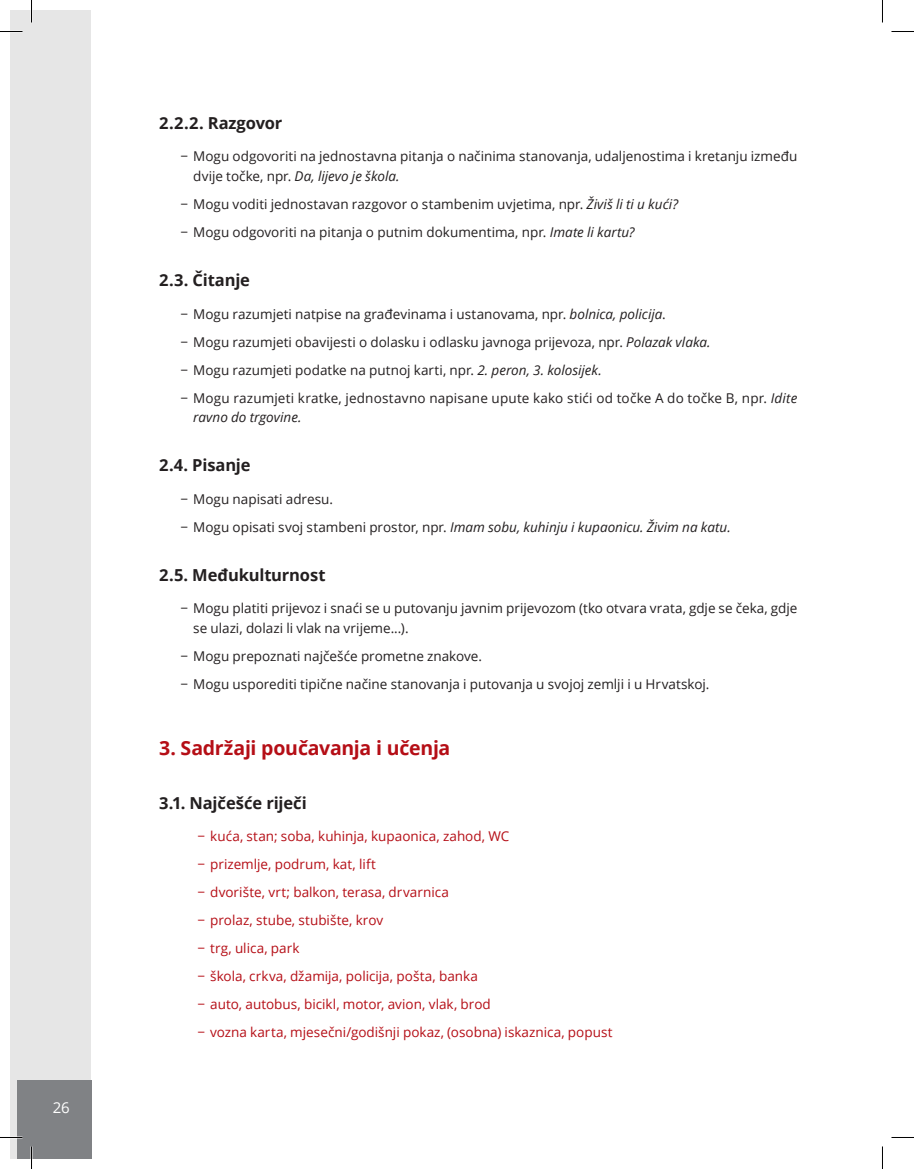
<style>
.page{position:relative;width:914px;height:1169px;background:#fff}
.page>*{position:absolute;margin:0;border:0;box-sizing:border-box;transform-origin:0 0}
.t1{font:700 19.5px "Open Sans";letter-spacing:-.015em;color:#b50e16}
.t2{font:700 16.5px "Open Sans";letter-spacing:-.01em;color:#231f20}
.t3{font:15px "Open Sans";color:#fff}
.t4{font:13.5px/28px "Open Sans";color:#231f20}
.t5{font:13.5px/28px "Open Sans";color:#b50e16}
.t6{font:italic 13.5px "Open Sans";color:#231f20}
.s1{font-style:italic}
</style>
<div class="page">
<div style="left:10px;top:10px;width:81px;height:1148px;background:#e6e6e6"></div>
<div style="left:17px;top:1080px;width:74px;height:78px;background:#808285"></div>
<hr style="left:0;top:1136px;width:22px;height:2px;background:#fff">
<svg style="left:0;top:31px;width:22px;height:1px"></svg>
<svg style="left:891px;top:31px;width:22px;height:1px"></svg>
<svg style="left:0;top:1137px;width:22px;height:1px"></svg>
<svg style="left:891px;top:1137px;width:22px;height:1px"></svg>
<svg style="left:31px;top:0;width:1px;height:23px"></svg>
<svg style="left:31px;top:1146px;width:1px;height:23px"></svg>
<svg style="left:882px;top:0;width:1px;height:23px"></svg>
<svg style="left:882px;top:1146px;width:1px;height:23px"></svg>
<p class="t3" style="left:53px;top:1097px;width:19px">26</p>
<p class="t2" style="left:159px;top:112px;width:125px">2.2.2. Razgovor</p>
<p class="t4" style="left:193px;top:146px;width:605px;line-height:19.5px;text-indent:-13px">− Mogu odgovoriti na jednostavna pitanja o načinima stanovanja, udaljenostima i kretanju između dvije točke, npr. <span class="s1">Da, lijevo je škola.</span></p>
<p class="t4" style="left:180px;top:190px;width:499px">− Mogu voditi jednostavan razgovor o stambenim uvjetima, npr. <span class="s1">Živiš li ti u kući? </span>− Mogu odgovoriti na pitanja o putnim dokumentima, npr. <span class="s1">Imate li kartu?</span></p>
<p class="t2" style="left:159px;top:269px;width:92px">2.3. Čitanje</p>
<p class="t4" style="left:180px;top:299px;width:618px">− Mogu razumjeti natpise na građevinama i ustanovama, npr. <span class="s1">bolnica, policija</span>.<br>− Mogu razumjeti obavijesti o dolasku i odlasku javnoga prijevoza, npr. <span class="s1">Polazak vlaka.<br></span>− Mogu razumjeti podatke na putnoj karti, npr. <span class="s1">2. peron, 3. kolosijek.<br></span>− Mogu razumjeti kratke, jednostavno napisane upute kako stići od točke A do točke B, npr. <span class="s1">Idite</span></p>
<p class="t6" style="left:193px;top:408px;width:110px">ravno do trgovine.</p>
<p class="t2" style="left:159px;top:454px;width:93px">2.4. Pisanje</p>
<p class="t4" style="left:180px;top:484px;width:552px">− Mogu napisati adresu.<br>− Mogu opisati svoj stambeni prostor, npr. <span class="s1">Imam sobu, kuhinju i kupaonicu. Živim na katu.</span></p>
<p class="t2" style="left:159px;top:563px;width:168px">2.5. Međukulturnost</p>
<p class="t4" style="left:193px;top:598px;width:605px;line-height:19.5px;text-indent:-13px">− Mogu platiti prijevoz i snaći se u putovanju javnim prijevozom (tko otvara vrata, gdje se čeka, gdje se ulazi, dolazi li vlak na vrijeme...).</p>
<p class="t4" style="left:180px;top:641px;width:530px">− Mogu prepoznati najčešće prometne znakove.<br>− Mogu usporediti tipične načine stanovanja i putovanja u svojoj zemlji i u Hrvatskoj.</p>
<h1 class="t1" style="left:159px;top:734px;width:293px">3. Sadržaji poučavanja i učenja</h1>
<p class="t2" style="left:159px;top:791px;width:149px">3.1. Najčešće riječi</p>
<p class="t5" style="left:197px;top:821px;width:416px">− kuća, stan; soba, kuhinja, kupaonica, zahod, WC<br>− prizemlje, podrum, kat, lift<br>− dvorište, vrt; balkon, terasa, drvarnica<br>− prolaz, stube, stubište, krov<br>− trg, ulica, park<br>− škola, crkva, džamija, policija, pošta, banka<br>− auto, autobus, bicikl, motor, avion, vlak, brod<br>− vozna karta, mjesečni/godišnji pokaz, (osobna) iskaznica, popust</p>
</div>
